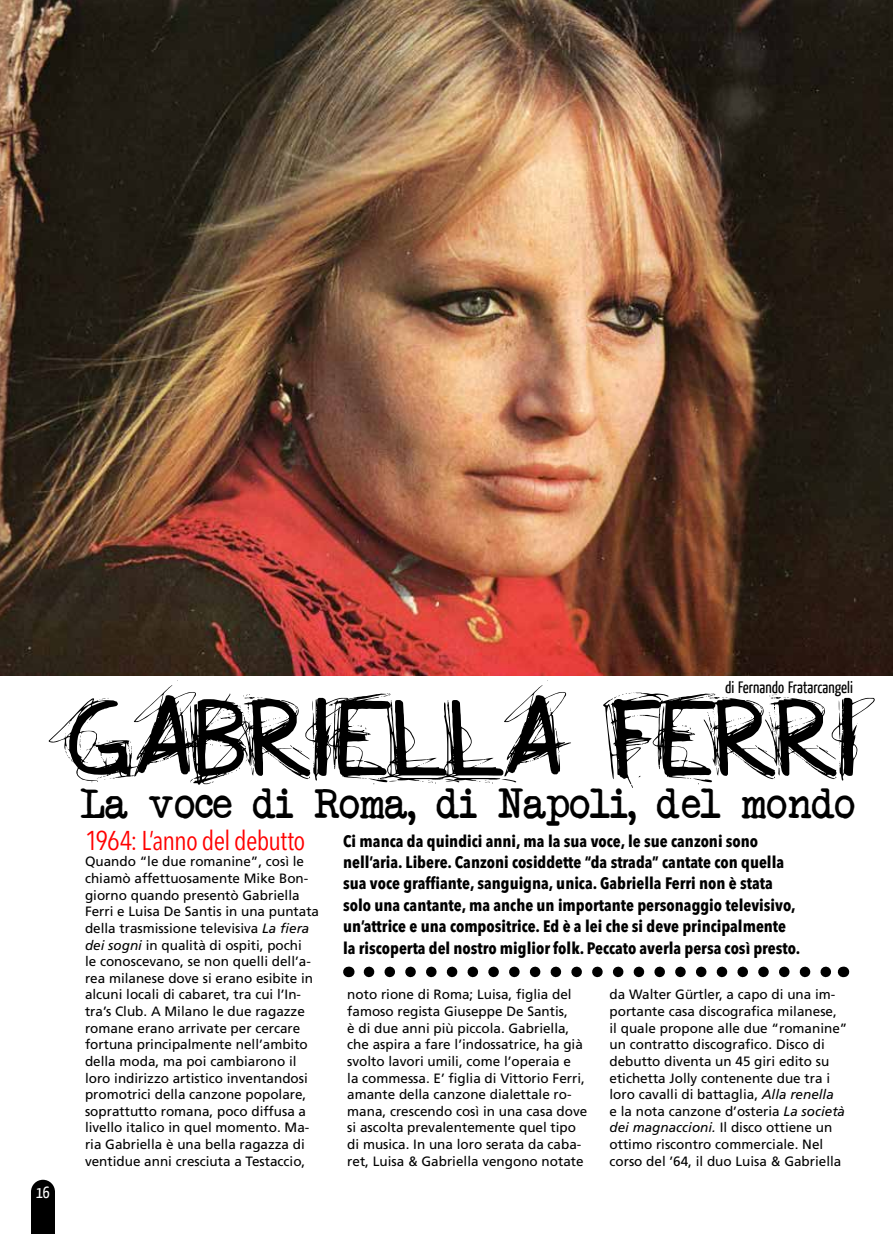
<style>
.page{position:relative;width:893px;height:1234px;background:#fff}
.page>*{position:absolute;margin:0;border:0;box-sizing:border-box;transform-origin:0 0}
.t1{font:71.25px "All Over Again All Caps";color:#000}
.t2{font:41.25px "Another Typewriter";color:#000}
.t3{font:condensed 27px "Avenir Next LT Pro";letter-spacing:-.03em;color:#f00}
.t4{font:700 condensed 16.5px/21.5px "Avenir Next LT Pro";color:#000}
.t5{font:16.5px "Yanone Kaffeesatz";color:#000}
.t6{font:16.5px "Yanone Kaffeesatz";color:#fff}
.t7{font:13.5px/16.6px "Frutiger";color:#000}
.s1{font-style:italic}
</style>
<div class="page">
<div style="left:31px;top:1179px;width:24px;height:24px;background:#000;border-radius:50%"></div>
<div style="left:31px;top:1191px;width:24px;height:42px;background:#000"></div>
<img style="left:0;top:0;width:892px;height:675px">
<svg style="left:369px;top:966px;width:462px;height:10px"></svg>
<h1 class="t1" style="left:69px;top:695px;width:794px">GABRIELLA FERRI</h1>
<p class="t5" style="left:725px;top:676px;width:129px">di Fernando Fratarcangeli</p>
<h2 class="t2" style="left:80px;top:776px;width:776px">La voce di Roma, di Napoli, del mondo</h2>
<p class="t6" style="left:36px;top:1180px;width:15px">16</p>
<h3 class="t3" style="left:85px;top:823px;width:222px">1964: L’anno del debutto</h3>
<p class="t7" style="left:85px;top:853px;width:236px">Quando “le due romanine”, così le chiamò affettuosamente Mike Bon&shy;giorno quando presentò Gabriella Ferri e Luisa De Santis in una puntata della trasmissione televisiva <span class="s1">La fiera dei sogni</span> in qualità di ospiti, pochi<br>le conoscevano, se non quelli dell’a&shy;rea milanese dove si erano esibite in alcuni locali di cabaret, tra cui l’In&shy;tra’s Club. A Milano le due ragazze romane erano arrivate per cercare fortuna principalmente nell’ambito della moda, ma poi cambiarono il loro indirizzo artistico inventandosi promotrici della canzone popolare, soprattutto romana, poco diffusa a livello italico in quel momento. Ma&shy;ria Gabriella è una bella ragazza di ventidue anni cresciuta a Testaccio,</p>
<p class="t4" style="left:343px;top:829px;width:459px">Ci manca da quindici anni, ma la sua voce, le sue canzoni sono nell’aria. Libere. Canzoni cosiddette “da strada” cantate con quella sua voce graffiante, sanguigna, unica. Gabriella Ferri non è stata solo una cantante, ma anche un importante personaggio televisivo, un’attrice e una compositrice. Ed è a lei che si deve principalmente la riscoperta del nostro miglior folk. Peccato averla persa così presto.</p>
<p class="t7" style="left:347px;top:986px;width:242px">noto rione di Roma; Luisa, figlia del famoso regista Giuseppe De Santis,<br>è di due anni più piccola. Gabriella, che aspira a fare l’indossatrice, ha già svolto lavori umili, come l’operaia e<br>la commessa. E’ figlia di Vittorio Ferri, amante della canzone dialettale ro&shy;mana, crescendo così in una casa dove si ascolta prevalentemente quel tipo di musica. In una loro serata da caba&shy;ret, Luisa &amp; Gabriella vengono notate</p>
<p class="t7" style="left:609px;top:986px;width:239px">da Walter Gürtler, a capo di una im&shy;portante casa discografica milanese, il quale propone alle due “romanine” un contratto discografico. Disco di debutto diventa un 45 giri edito su etichetta Jolly contenente due tra i loro cavalli di battaglia, <span class="s1">Alla renella<br></span>e la nota canzone d’osteria <span class="s1">La società dei magnaccioni.</span> Il disco ottiene un ottimo riscontro commerciale. Nel corso del ’64, il duo Luisa &amp; Gabriella</p>
</div>
